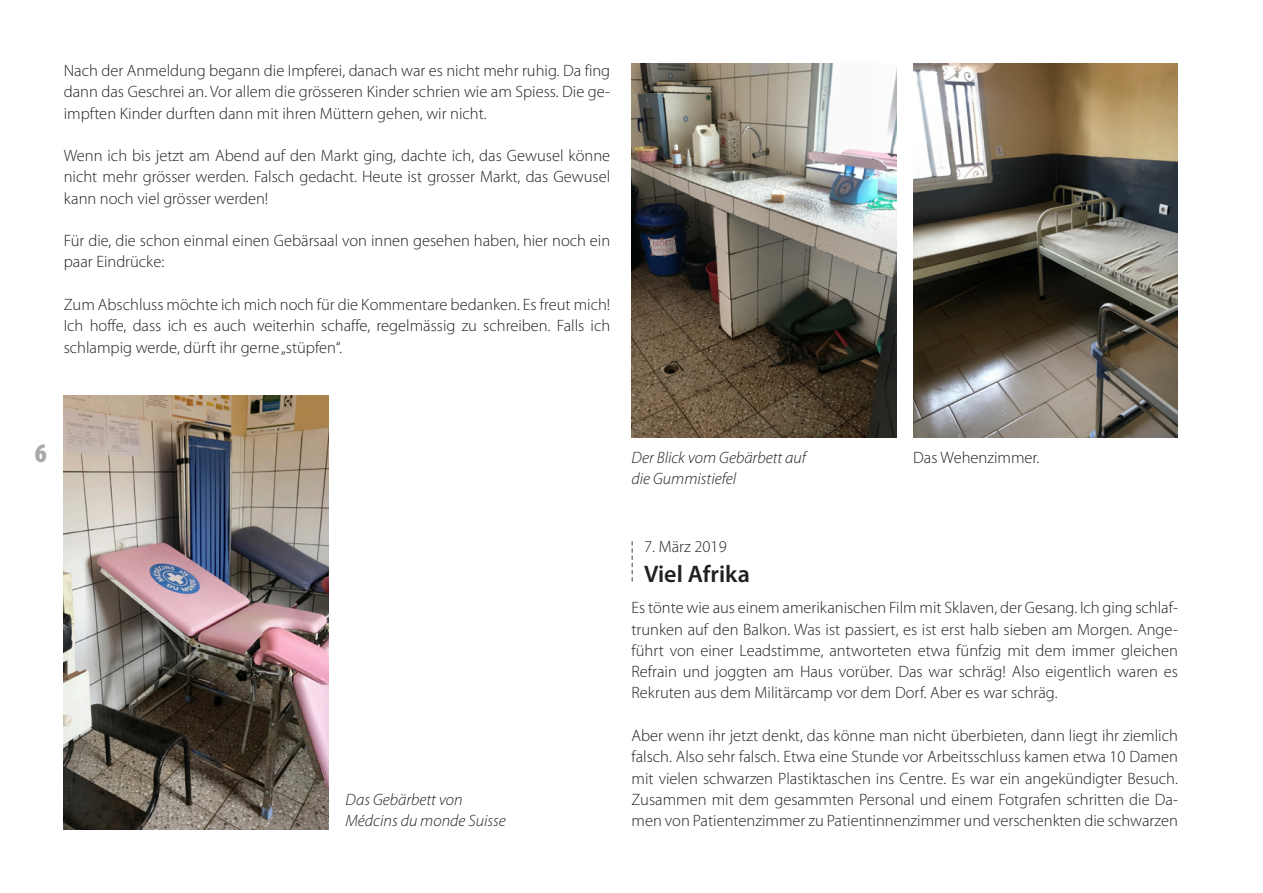
<style>
.page{position:relative;width:1263px;height:893px;background:#fff}
.page>*{position:absolute;margin:0;border:0;box-sizing:border-box;transform-origin:0 0}
.t1{font:900 condensed 27px "Myriad Pro";color:#a8a9ad}
.t2{font:600 24px "Myriad Pro";color:#231f20}
.t3{font:300 16.5px/21.3px "Myriad Pro";color:#231f20;text-align:justify}
.t4{font:italic 300 16.5px/21.3px "Myriad Pro";color:#231f20}
</style>
<div class="page">
<svg style="left:631px;top:541px;width:2px;height:41px"></svg>
<img style="left:64px;top:395px;width:264px;height:434px">
<img style="left:631px;top:64px;width:265px;height:374px">
<img style="left:913px;top:64px;width:265px;height:374px">
<p class="t3" style="left:64px;top:60px;width:548px">Nach der Anmeldung begann die Impferei, danach war es nicht mehr ruhig. Da fing dann das Geschrei an. Vor allem die grösseren Kinder schrien wie am Spiess. Die ge&shy;impften Kinder durften dann mit ihren Müttern gehen, wir nicht.</p>
<p class="t3" style="left:64px;top:145px;width:548px">Wenn ich bis jetzt am Abend auf den Markt ging, dachte ich, das Gewusel könne nicht mehr grösser werden. Falsch gedacht. Heute ist grosser Markt, das Gewusel kann noch viel grösser werden!</p>
<p class="t3" style="left:64px;top:230px;width:548px">Für die, die schon einmal einen Gebärsaal von innen gesehen haben, hier noch ein paar Eindrücke:</p>
<p class="t3" style="left:64px;top:294px;width:548px">Zum Abschluss möchte ich mich noch für die Kommentare bedanken. Es freut mich!<br>Ich hoffe, dass ich es auch weiterhin schaffe, regelmässig zu schreiben. Falls ich schlampig werde, dürft ihr gerne „stüpfen“.</p>
<h1 class="t1" style="left:35px;top:438px;width:13px">6</h1>
<p class="t4" style="left:345px;top:789px;width:162px">Das Gebärbett von<br>Médcins du monde Suisse</p>
<p class="t4" style="left:631px;top:447px;width:176px">Der Blick vom Gebärbett auf die Gummistiefel</p>
<p class="t3" style="left:913px;top:447px;width:128px">Das Wehenzimmer.</p>
<p class="t3" style="left:644px;top:536px;width:84px">7. März 2019</p>
<h2 class="t2" style="left:644px;top:558px;width:107px">Viel Afrika</h2>
<p class="t3" style="left:631px;top:598px;width:548px">Es tönte wie aus einem amerikanischen Film mit Sklaven, der Gesang. Ich ging schlaf&shy;trunken auf den Balkon. Was ist passiert, es ist erst halb sieben am Morgen. Ange&shy;führt von einer Leadstimme, antworteten etwa fünfzig mit dem immer gleichen Refrain und joggten am Haus vorüber. Das war schräg! Also eigentlich waren es Rekruten aus dem Militärcamp vor dem Dorf. Aber es war schräg.</p>
<p class="t3" style="left:631px;top:725px;width:548px">Aber wenn ihr jetzt denkt, das könne man nicht überbieten, dann liegt ihr ziemlich falsch. Also sehr falsch. Etwa eine Stunde vor Arbeitsschluss kamen etwa 10 Damen mit vielen schwarzen Plastiktaschen ins Centre. Es war ein angekündigter Besuch.<br>Zusammen mit dem gesammten Personal und einem Fotgrafen schritten die Da&shy;men von Patientenzimmer zu Patientinnenzimmer und verschenkten die schwarzen</p>
</div>
